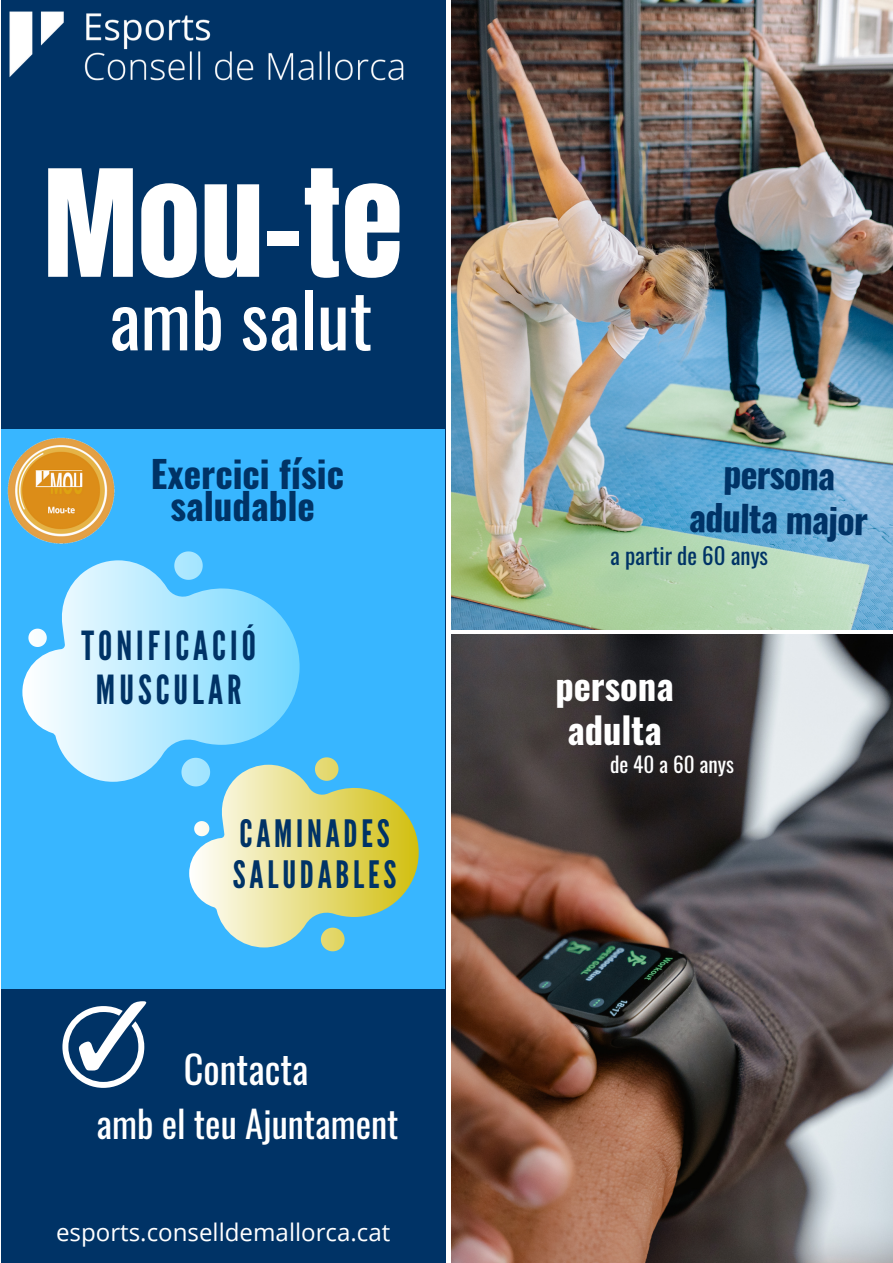
<style>
.page{position:relative;width:893px;height:1263px;background:#fff}
.page>*{position:absolute;margin:0;border:0;box-sizing:border-box;transform-origin:0 0}
.t1{font:126.38px "Anton";color:#fff}
.t2{font:73.95px "Oswald";color:#fff}
.t3{font:40.05px/43.9px "League Gothic";letter-spacing:.1em;color:#036;text-align:center}
.t4{font:38.25px "Oswald";color:#fff}
.t5{font:37.72px/41.1px "League Gothic";letter-spacing:.1em;color:#036}
.t6{font:700 36.97px/32.1px "Oswald";color:#036;text-align:center}
.t7{font:36.6px "Oswald";color:#fff}
.t8{font:700 36.45px/44.5px "Oswald";color:#fff;text-align:center}
.t9{font:700 36.08px/43.9px "Oswald";color:#036;text-align:center}
.t10{font:24.15px "Open Sans";color:#fff}
.t11{font:22.88px "Oswald";color:#036}
.t12{font:21.15px "Oswald";color:#fff}
</style>
<div class="page">
<div style="left:1px;top:0;width:444px;height:1263px;background:#036"></div>
<img style="left:451px;top:635px;width:442px;height:628px">
<img style="left:451px;top:0;width:442px;height:629px">
<img style="left:9px;top:11px;width:395px;height:70px">
<div style="left:1px;top:429px;width:444px;height:559px;background:#38b6ff"></div>
<svg style="left:22px;top:560px;width:278px;height:222px"></svg>
<svg style="left:174px;top:551px;width:29px;height:29px"></svg>
<svg style="left:28px;top:629px;width:19px;height:18px"></svg>
<svg style="left:181px;top:757px;width:238px;height:194px"></svg>
<svg style="left:62px;top:1001px;width:84px;height:87px"></svg>
<img style="left:7px;top:437px;width:108px;height:107px">
<h1 class="t1" style="left:43px;top:133px;width:361px">Mou-te</h1>
<h2 class="t2" style="left:109px;top:262px;width:265px">amb salut</h2>
<h3 class="t6" style="left:151px;top:456px;width:195px">Exercici físic saludable</h3>
<h3 class="t3" style="left:82px;top:625px;width:176px">TONIFICACIÓ<br>MUSCULAR</h3>
<h3 class="t5" style="left:233px;top:813px;width:165px">CAMINADES<br>SALUDABLES</h3>
<h3 class="t4" style="left:184px;top:1039px;width:126px">Contacta</h3>
<h3 class="t7" style="left:96px;top:1095px;width:303px">amb el teu Ajuntament</h3>
<p class="t10" style="left:56px;top:1215px;width:336px">esports.conselldemallorca.cat</p>
<h3 class="t9" style="left:690px;top:450px;width:180px;rotate:1deg">persona adulta major</h3>
<p class="t11" style="left:610px;top:537px;width:160px">a partir de 60 anys</p>
<h3 class="t8" style="left:555px;top:662px;width:120px">persona adulta</h3>
<p class="t12" style="left:610px;top:748px;width:125px">de 40 a 60 anys</p>
</div>
